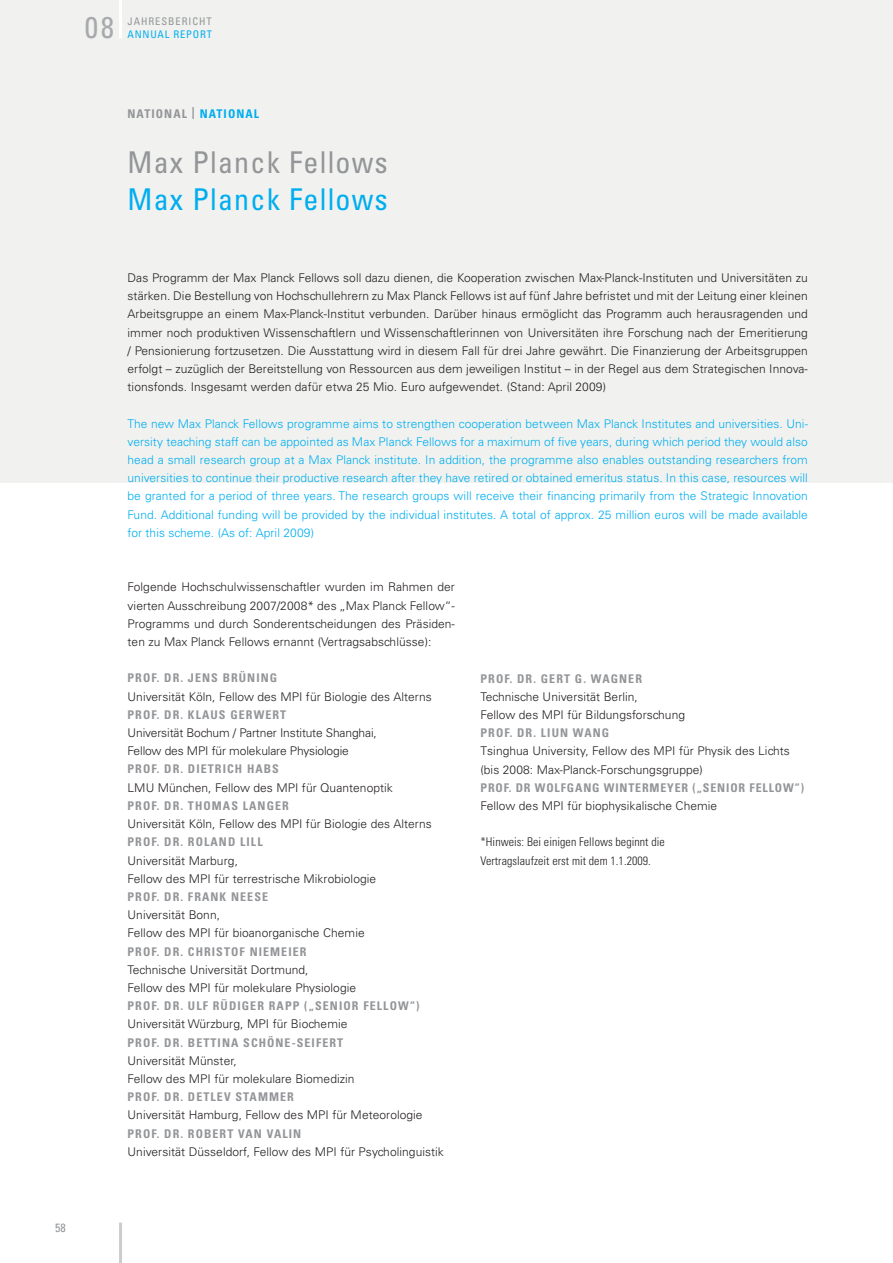
<style>
.page{position:relative;width:893px;height:1263px;background:#fff}
.page>*{position:absolute;margin:0;border:0;box-sizing:border-box;transform-origin:0 0}
.t1{font:condensed 30px "Univers LT";letter-spacing:.04em;color:#939598}
.t2{font:condensed 30px "Univers LT";letter-spacing:.04em;color:#00aeef}
.t3{font:condensed 30px "Univers LT";color:#a8a9ad}
.t4{font:300 12px/18.1px "Univers LT";letter-spacing:.005em;color:#231f20}
.t5{font:300 12px/18.1px "Univers LT";letter-spacing:.005em;color:#00aeef;text-align:justify}
.t6{font:700 condensed 12px "Univers LT";letter-spacing:.09em;color:#939598}
.t7{font:300 condensed 12px/18.1px "Univers LT";letter-spacing:.005em;color:#231f20}
.t8{font:700 condensed 12px "Univers LT";letter-spacing:.07em;color:#939598}
.t9{font:condensed 12px "Univers LT";color:#939598}
.t10{font:condensed 10.5px "Univers LT";letter-spacing:.09em;color:#939598}
.t11{font:condensed 10.5px "Univers LT";letter-spacing:.075em;color:#00aeef}
.s1{color:#00aeef}
</style>
<div class="page">
<hr style="left:119px;top:1222px;width:3px;height:41px;background:#cbccce">
<div style="left:0;top:0;width:893px;height:482px;background:#f1f2ef"></div>
<hr style="left:119px;top:0;width:3px;height:38px;background:#fff">
<h1 class="t3" style="left:85px;top:8px;width:31px">08</h1>
<p class="t10" style="left:128px;top:15px;width:86px">JAHRESBERICHT</p>
<p class="t11" style="left:128px;top:28px;width:86px">ANNUAL REPORT</p>
<p class="t9" style="left:55px;top:1220px;width:12px">58</p>
<p class="t6" style="left:128px;top:106px;width:133px">NATIONAL | <span class="s1">NATIONAL</span></p>
<h1 class="t1" style="left:128px;top:143px;width:262px">Max Planck Fellows</h1>
<h1 class="t2" style="left:128px;top:181px;width:262px">Max Planck Fellows</h1>
<p class="t4" style="left:128px;top:269px;width:682px;text-align:justify">Das Programm der Max Planck Fellows soll dazu dienen, die Kooperation zwischen Max-Planck-Instituten und Universitäten zu stärken. Die Bestellung von Hochschullehrern zu Max Planck Fellows ist auf fünf Jahre befristet und mit der Leitung einer kleinen Arbeitsgruppe an einem Max-Planck-Institut verbunden. Darüber hinaus ermöglicht das Programm auch herausragenden und immer noch produktiven Wissenschaftlern und Wissenschaftlerinnen von Universitäten ihre Forschung nach der Emeritierung / Pensionierung fortzusetzen. Die Ausstattung wird in diesem Fall für drei Jahre gewährt. Die Finanzierung der Arbeitsgruppen erfolgt – zuzüglich der Bereitstellung von Ressourcen aus dem jeweiligen Institut – in der Regel aus dem Strategischen Innova&shy;tionsfonds. Insgesamt werden dafür etwa 25 Mio. Euro aufgewendet. (Stand: April 2009)</p>
<p class="t5" style="left:128px;top:414px;width:682px">The new Max Planck Fellows programme aims to strengthen cooperation between Max Planck Institutes and universities. Uni&shy;versity teaching staff can be appointed as Max Planck Fellows for a maximum of five years, during which period they would also head a small research group at a Max Planck institute. In addition, the programme also enables outstanding researchers from universities to continue their productive research after they have retired or obtained emeritus status. In this case, resources will be granted for a period of three years. The research groups will receive their financing primarily from the Strategic Innovation Fund. Additional funding will be provided by the individual institutes. A total of approx. 25 million euros will be made available for this scheme. (As of: April 2009)</p>
<p class="t4" style="left:128px;top:578px;width:329px;text-align:justify">Folgende Hochschulwissenschaftler wurden im Rahmen der vierten Ausschreibung 2007/2008* des „Max Planck Fellow“- Programms und durch Sonderentscheidungen des Präsiden&shy;ten zu Max Planck Fellows ernannt (Vertragsabschlüsse):</p>
<p class="t6" style="left:128px;top:671px;width:151px">PROF. DR. JENS BRÜNING</p>
<p class="t4" style="left:128px;top:687px;width:306px">Universität Köln, Fellow des MPI für Biologie des Alterns</p>
<p class="t6" style="left:128px;top:707px;width:160px">PROF. DR. KLAUS GERWERT</p>
<p class="t4" style="left:128px;top:724px;width:251px">Universität Bochum / Partner Institute Shanghai,<br>Fellow des MPI für molekulare Physiologie</p>
<p class="t6" style="left:128px;top:762px;width:153px">PROF. DR. DIETRICH HABS</p>
<p class="t4" style="left:128px;top:778px;width:267px">LMU München, Fellow des MPI für Quantenoptik</p>
<p class="t6" style="left:128px;top:798px;width:163px">PROF. DR. THOMAS LANGER</p>
<p class="t4" style="left:128px;top:815px;width:306px">Universität Köln, Fellow des MPI für Biologie des Alterns</p>
<p class="t6" style="left:128px;top:835px;width:137px">PROF. DR. ROLAND LILL</p>
<p class="t4" style="left:128px;top:851px;width:250px">Universität Marburg,<br>Fellow des MPI für terrestrische Mikrobiologie</p>
<p class="t6" style="left:128px;top:889px;width:142px">PROF. DR. FRANK NEESE</p>
<p class="t4" style="left:128px;top:906px;width:239px">Universität Bonn,<br>Fellow des MPI für bioanorganische Chemie</p>
<p class="t6" style="left:128px;top:944px;width:180px">PROF. DR. CHRISTOF NIEMEIER</p>
<p class="t4" style="left:128px;top:960px;width:230px">Technische Universität Dortmund,<br>Fellow des MPI für molekulare Physiologie</p>
<p class="t6" style="left:128px;top:998px;width:293px">PROF. DR. ULF RÜDIGER RAPP („SENIOR FELLOW“)</p>
<p class="t4" style="left:128px;top:1015px;width:221px">Universität Würzburg, MPI für Biochemie</p>
<p class="t6" style="left:128px;top:1035px;width:217px">PROF. DR. BETTINA SCHÖNE-SEIFERT</p>
<p class="t4" style="left:128px;top:1051px;width:229px">Universität Münster,<br>Fellow des MPI für molekulare Biomedizin</p>
<p class="t6" style="left:128px;top:1089px;width:168px">PROF. DR. DETLEV STAMMER</p>
<p class="t4" style="left:128px;top:1106px;width:297px">Universität Hamburg, Fellow des MPI für Meteorologie</p>
<p class="t6" style="left:128px;top:1126px;width:175px">PROF. DR. ROBERT VAN VALIN</p>
<p class="t4" style="left:128px;top:1142px;width:318px">Universität Düsseldorf, Fellow des MPI für Psycholinguistik</p>
<p class="t6" style="left:480px;top:671px;width:163px">PROF. DR. GERT G. WAGNER</p>
<p class="t4" style="left:480px;top:687px;width:206px">Technische Universität Berlin,<br>Fellow des MPI für Bildungsforschung</p>
<p class="t6" style="left:480px;top:725px;width:130px">PROF. DR. LIUN WANG</p>
<p class="t4" style="left:480px;top:742px;width:311px">Tsinghua University, Fellow des MPI für Physik des Lichts (bis 2008: Max-Planck-Forschungsgruppe)</p>
<p class="t8" style="left:480px;top:780px;width:325px">PROF. DR WOLFGANG WINTERMEYER („SENIOR FELLOW“)</p>
<p class="t4" style="left:480px;top:797px;width:238px">Fellow des MPI für biophysikalische Chemie</p>
<p class="t7" style="left:480px;top:833px;width:186px">*Hinweis: Bei einigen Fellows beginnt die<br>Vertragslaufzeit erst mit dem 1.1.2009.</p>
</div>
